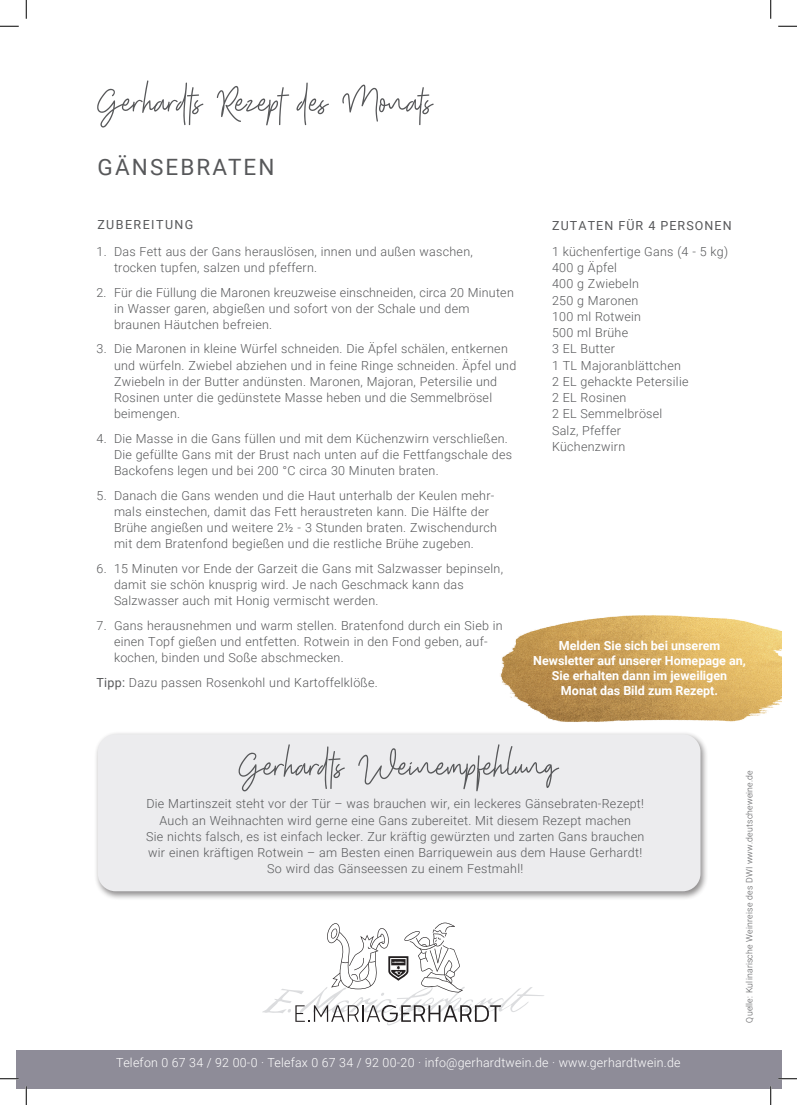
<style>
.page{position:relative;width:797px;height:1105px;background:#fff}
.page>*{position:absolute;margin:0;border:0;box-sizing:border-box;transform-origin:0 0}
.t1{font:50px "Shutter Stone Standard";color:#57585a}
.t2{font:22.5px "Roboto";letter-spacing:.095em;color:#57585a}
.t3{font:300 12.5px/16.2px "Roboto";letter-spacing:.02em;color:#57585a}
.t4{font:700 12.5px/15px "Roboto";color:#fff;text-align:center}
.t5{font:300 12.5px "Roboto";letter-spacing:.02em;color:#fff}
.t6{font:12.5px "Roboto";letter-spacing:.085em;color:#57585a}
.t7{font:12.5px "Roboto";letter-spacing:.115em;color:#57585a}
.t8{font:300 8.75px "Roboto";letter-spacing:.02em;color:#57585a}
.s1{font-weight:400}
</style>
<div class="page">
<svg style="left:262px;top:922px;width:282px;height:103px"></svg>
<div style="left:16px;top:1050px;width:765px;height:39px;background:#8e8c98"></div>
<img style="left:500px;top:615px;width:281px;height:107px">
<div style="left:93px;top:731px;width:614px;height:169px;background:#231f20;opacity:.5"></div>
<div style="left:98px;top:734px;width:602px;height:157px;background:#ececee;border-radius:18px"></div>
<svg style="left:0;top:25px;width:19px;height:2px"></svg>
<svg style="left:778px;top:25px;width:19px;height:2px"></svg>
<svg style="left:0;top:1078px;width:19px;height:1px"></svg>
<svg style="left:778px;top:1078px;width:19px;height:1px"></svg>
<svg style="left:25px;top:0;width:2px;height:19px"></svg>
<svg style="left:25px;top:1086px;width:2px;height:19px"></svg>
<svg style="left:770px;top:0;width:1px;height:19px"></svg>
<svg style="left:770px;top:1086px;width:1px;height:19px"></svg>
<h1 class="t1" style="left:97px;top:79px;width:337px">Gerhardts Rezept des Monats</h1>
<h2 class="t2" style="left:98px;top:151px;width:178px">GÄNSEBRATEN</h2>
<p class="t7" style="left:97px;top:216px;width:98px">ZUBEREITUNG</p>
<p class="t3" style="left:114px;top:243px;width:360px;text-indent:-18px">1. Das Fett aus der Gans herauslösen, innen und außen waschen, trocken tupfen, salzen und pfeffern.</p>
<p class="t3" style="left:114px;top:284px;width:401px;text-indent:-18px">2. Für die Füllung die Maronen kreuzweise einschneiden, circa 20 Minuten in Wasser garen, abgießen und sofort von der Schale und dem braunen Häutchen befreien.</p>
<p class="t3" style="left:114px;top:340px;width:404px;text-indent:-18px">3. Die Maronen in kleine Würfel schneiden. Die Äpfel schälen, entkernen und würfeln. Zwiebel abziehen und in feine Ringe schneiden. Äpfel und Zwiebeln in der Butter andünsten. Maronen, Majoran, Petersilie und Rosinen unter die gedünstete Masse heben und die Semmelbrösel beimengen.</p>
<p class="t3" style="left:114px;top:430px;width:399px;text-indent:-18px">4. Die Masse in die Gans füllen und mit dem Küchenzwirn verschließen.<br>Die gefüllte Gans mit der Brust nach unten auf die Fettfangschale des<br>Backofens legen und bei 200 °C circa 30 Minuten braten.</p>
<p class="t3" style="left:114px;top:487px;width:384px;text-indent:-18px">5. Danach die Gans wenden und die Haut unterhalb der Keulen mehr&shy;mals einstechen, damit das Fett heraustreten kann. Die Hälfte der Brühe angießen und weitere 2½ - 3 Stunden braten. Zwischendurch mit dem Bratenfond begießen und die restliche Brühe zugeben.</p>
<p class="t3" style="left:114px;top:560px;width:390px;text-indent:-18px">6. 15 Minuten vor Ende der Garzeit die Gans mit Salzwasser bepinseln, damit sie schön knusprig wird. Je nach Geschmack kann das<br>Salzwasser auch mit Honig vermischt werden.</p>
<p class="t3" style="left:114px;top:617px;width:390px;text-indent:-18px">7. Gans herausnehmen und warm stellen. Bratenfond durch ein Sieb in einen Topf gießen und entfetten. Rotwein in den Fond geben, auf&shy;kochen, binden und Soße abschmecken.</p>
<p class="t3" style="left:96px;top:674px;width:283px"><span class="s1">Tipp:</span> Dazu passen Rosenkohl und Kartoffelklöße.</p>
<p class="t6" style="left:552px;top:217px;width:181px">ZUTATEN FÜR 4 PERSONEN</p>
<p class="t3" style="left:552px;top:243px;width:178px">1 küchenfertige Gans (4 - 5 kg)<br>400 g Äpfel<br>400 g Zwiebeln<br>250 g Maronen<br>100 ml Rotwein<br>500 ml Brühe<br>3 EL Butter<br>1 TL Majoranblättchen<br>2 EL gehackte Petersilie<br>2 EL Rosinen<br>2 EL Semmelbrösel<br>Salz, Pfeffer<br>Küchenzwirn</p>
<p class="t4" style="left:533px;top:637px;width:214px">Melden Sie sich bei unserem<br>Newsletter auf unserer Homepage an,<br>Sie erhalten dann im jeweiligen<br>Monat das Bild zum Rezept.</p>
<h1 class="t1" style="left:238px;top:743px;width:321px">Gerhardts Weinempfehlung</h1>
<p class="t3" style="left:146px;top:795px;width:499px;text-align:center">Die Martinszeit steht vor der Tür – was brauchen wir, ein leckeres Gänsebraten-Rezept!<br>Auch an Weihnachten wird gerne eine Gans zubereitet. Mit diesem Rezept machen<br>Sie nichts falsch, es ist einfach lecker. Zur kräftig gewürzten und zarten Gans brauchen wir einen kräftigen Rotwein – am Besten einen Barriquewein aus dem Hause Gerhardt!<br>So wird das Gänseessen zu einem Festmahl!</p>
<p class="t5" style="left:116px;top:1054px;width:566px">Telefon 0 67 34 / 92 00-0 · Telefax 0 67 34 / 92 00-20 · info@gerhardtwein.de · www.gerhardtwein.de</p>
<p class="t8" style="left:743px;top:1022px;width:254px;rotate:-90deg">Quelle: Kulinarische Weinreise des DWI www.deutscheweine.de</p>
</div>
